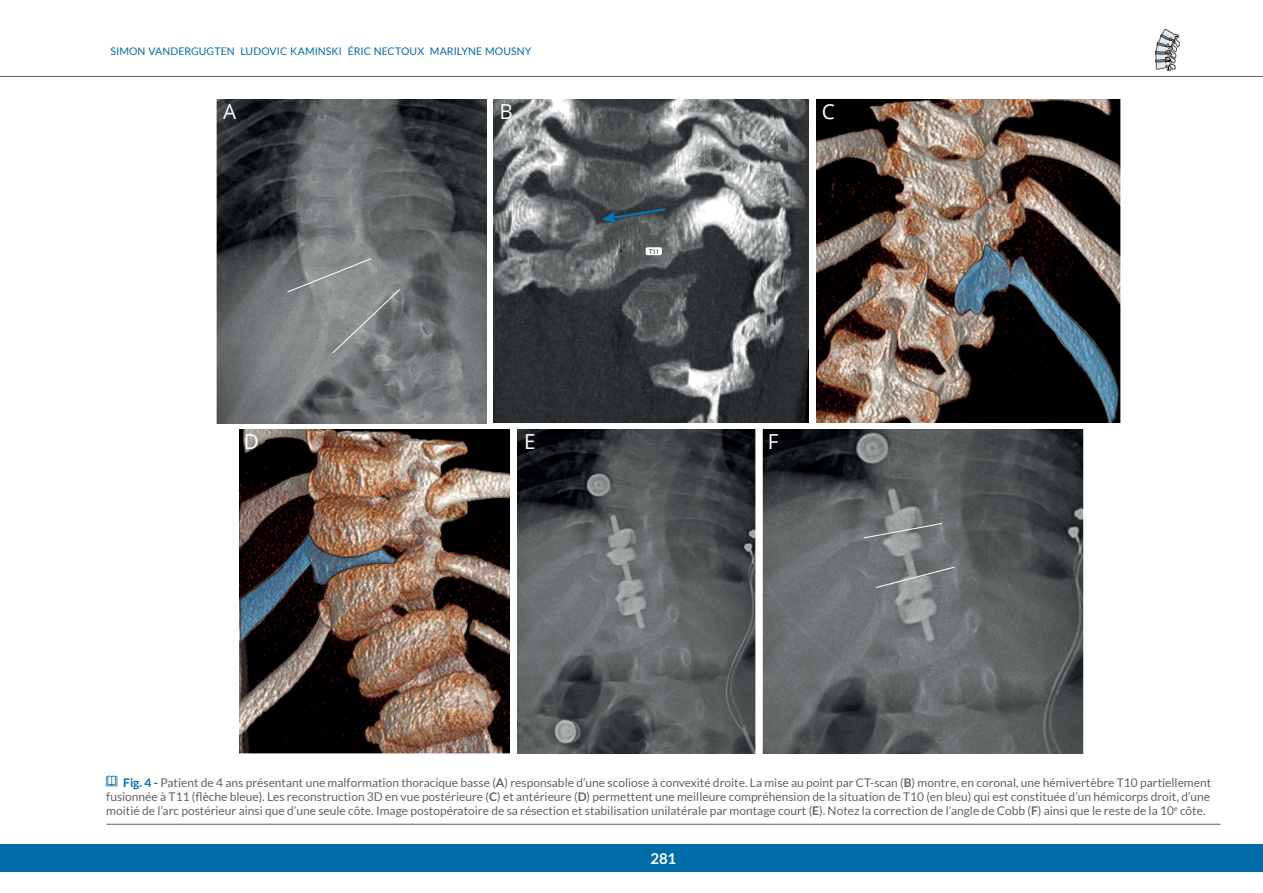
<style>
.page{position:relative;width:1263px;height:893px;background:#fff}
.page>*{position:absolute;margin:0;border:0;box-sizing:border-box;transform-origin:0 0}
.t1{font:20.7px "Open Sans";color:#fff}
.t2{font:700 15px "Lato";color:#fff}
.t3{font:12px/14.4px "Lato";color:#636366;text-align:justify}
.t4{font:10.5px "Lato";letter-spacing:.005em;color:#006ca8}
.t5{font:6.9px "Myriad Pro";color:#231f20}
.s1{font-family:"Holo Lens MDL2 Assets";color:#006ca8}
.s2{font-weight:700;color:#006ca8}
.s3{font-weight:700}
</style>
<div class="page">
<hr style="left:106px;top:824px;width:1114px;height:1px;background:#636366">
<img style="left:494px;top:100px;width:314px;height:323px">
<img style="left:816px;top:100px;width:304px;height:323px">
<img style="left:240px;top:430px;width:270px;height:324px">
<img style="left:517px;top:430px;width:238px;height:324px">
<img style="left:762px;top:430px;width:322px;height:324px">
<img style="left:216px;top:100px;width:270px;height:323px">
<svg style="left:863px;top:522px;width:80px;height:17px"></svg>
<svg style="left:875px;top:566px;width:80px;height:23px;background:#808385"></svg>
<svg style="left:286px;top:258px;width:115px;height:97px;background:#878a8b"></svg>
<div style="left:646px;top:247px;width:16px;height:8px;background:#fff;border-radius:2px"></div>
<svg style="left:602px;top:207px;width:66px;height:16px"></svg>
<svg style="left:954px;top:244px;width:165px;height:179px;background:#2a2e32"></svg>
<img style="left:240px;top:535px;width:156px;height:108px">
<div style="left:0;top:844px;width:1263px;height:28px;background:#006ca8"></div>
<hr style="left:0;top:76px;width:1263px;height:1px;background:#636366">
<svg style="left:1155px;top:29px;width:25px;height:41px"></svg>
<p class="t4" style="left:111px;top:45px;width:422px">SIMON VANDERGUGTEN LUDOVIC KAMINSKI ÉRIC NECTOUX MARILYNE MOUSNY</p>
<p class="t1" style="left:223px;top:98px;width:15px">A</p>
<p class="t1" style="left:499px;top:98px;width:15px">B</p>
<p class="t1" style="left:822px;top:98px;width:15px">C</p>
<p class="t5" style="left:649px;top:247px;width:12px">T11</p>
<p class="t1" style="left:244px;top:427px;width:17px">D</p>
<p class="t1" style="left:524px;top:427px;width:13px">E</p>
<p class="t1" style="left:768px;top:427px;width:12px">F</p>
<p class="t3" style="left:106px;top:775px;width:1106px"><span class="s1">/</span> <span class="s2">Fig. 4 -</span> Patient de 4 ans présentant une malformation thoracique basse (<span class="s3">A</span>) responsable d’une scoliose à convexité droite. La mise au point par CT-scan (<span class="s3">B</span>) montre, en coronal, une hémivertèbre T10 partiellement fusionnée à T11 (flèche bleue). Les reconstruction 3D en vue postérieure (<span class="s3">C</span>) et antérieure (<span class="s3">D</span>) permettent une meilleure compréhension de la situation de T10 (en bleu) qui est constituée d’un hémicorps droit, d’une moitié de l’arc postérieur ainsi que d’une seule côte. Image postopératoire de sa résection et stabilisation unilatérale par montage court (<span class="s3">E</span>). Notez la correction de l’angle de Cobb (<span class="s3">F</span>) ainsi que le reste de la 10<sup>e</sup> côte.</p>
<p class="t2" style="left:650px;top:850px;width:27px">281</p>
</div>
